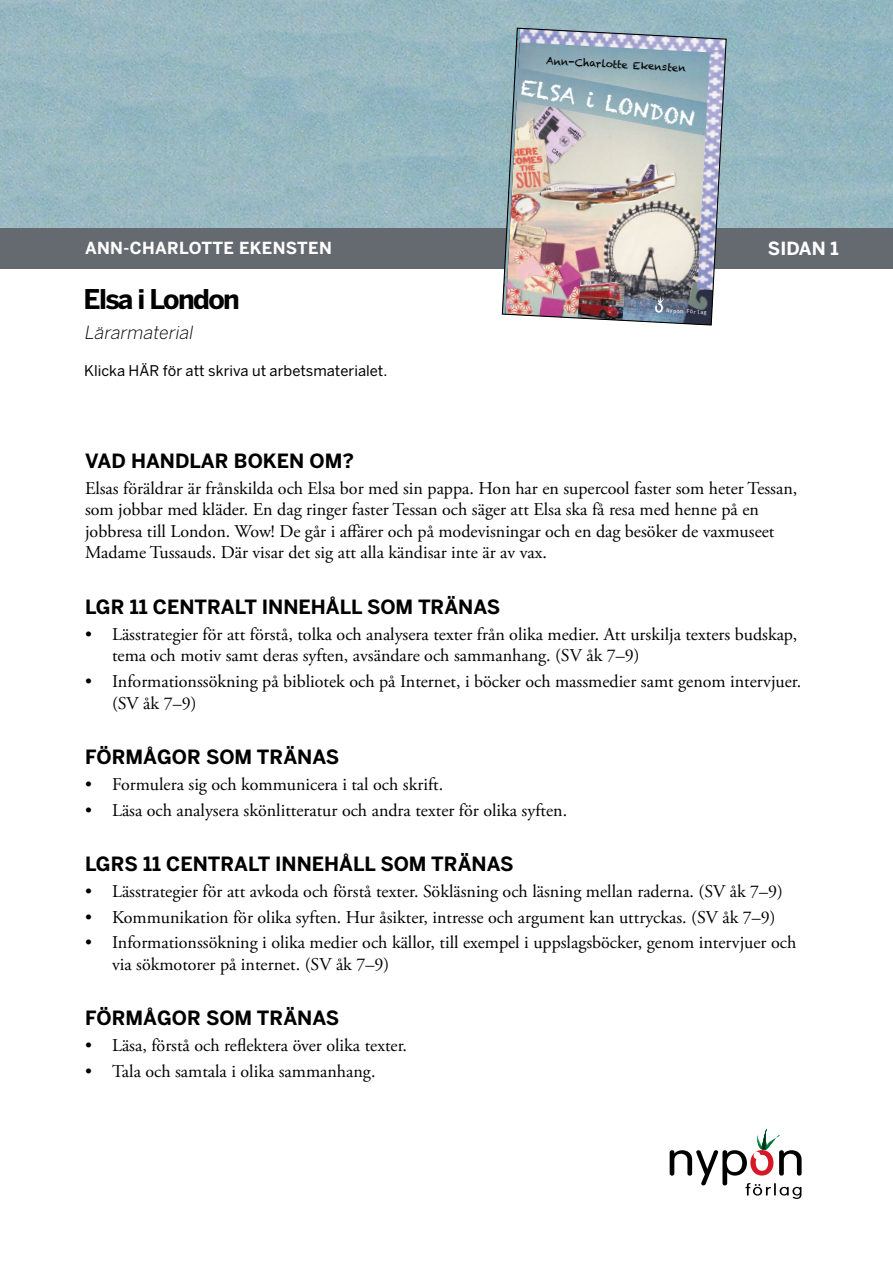
<style>
.page{position:relative;width:893px;height:1263px;background:#fff}
.page>*{position:absolute;margin:0;border:0;box-sizing:border-box;transform-origin:0 0}
.t1{font:700 27px "Benton Sans";letter-spacing:-.06em;color:#000}
.t2{font:21.45px "Chalkduster";color:#fff}
.t3{font:700 19.5px "Benton Sans";color:#000}
.t4{font:18px/21.6px "Adobe Garamond Pro";color:#000}
.t5{font:italic 300 18px "Benton Sans";color:#000}
.t6{font:700 18px "Benton Sans";color:#fff}
.t7{font:700 16.5px "Benton Sans";letter-spacing:.02em;color:#fff}
.t8{font:14.7px "Benton Sans";color:#000}
.t9{font:10.2px "Chalkduster";color:#000}
.t10{font:5.7px "Andale Mono";color:#fff}
</style>
<div class="page">
<svg style="left:670px;top:1128px;width:132px;height:71px"></svg>
<img style="left:0;top:0;width:893px;height:229px">
<div style="left:0;top:229px;width:893px;height:40px;background:#656a70"></div>
<img style="left:501px;top:27px;width:226px;height:299px">
<p class="t9" style="left:547px;top:55px;width:141px;rotate:3deg">Ann-Charlotte Ekensten</p>
<p class="t2" style="left:523px;top:75px;width:177px;rotate:10deg">ELSA i LONDON</p>
<p class="t7" style="left:85px;top:238px;width:248px">ANN-CHARLOTTE EKENSTEN</p>
<p class="t6" style="left:768px;top:238px;width:72px">SIDAN 1</p>
<h1 class="t1" style="left:84px;top:283px;width:158px">Elsa i London</h1>
<p class="t5" style="left:85px;top:322px;width:110px">Lärarmaterial</p>
<p class="t8" style="left:84px;top:362px;width:305px">Klicka HÄR för att skriva ut arbetsmaterialet.</p>
<p class="t10" style="left:667px;top:307px;width:42px;rotate:3deg">Nypon Förlag</p>
<p class="t3" style="left:85px;top:449px;width:271px">VAD HANDLAR BOKEN OM?</p>
<p class="t4" style="left:85px;top:478px;width:714px">Elsas föräldrar är frånskilda och Elsa bor med sin pappa. Hon har en supercool faster som heter Tessan, som jobbar med kläder. En dag ringer faster Tessan och säger att Elsa ska få resa med henne på en jobbresa till London. Wow! De går i affärer och på modevisningar och en dag besöker de vaxmuseet Madame Tussauds. Där visar det sig att alla kändisar inte är av vax.</p>
<p class="t3" style="left:85px;top:595px;width:417px">LGR 11 CENTRALT INNEHÅLL SOM TRÄNAS</p>
<p class="t4" style="left:112px;top:624px;width:687px;text-indent:-27px">• Lässtrategier för att förstå, tolka och analysera texter från olika medier. Att urskilja texters budskap, tema och motiv samt deras syften, avsändare och sammanhang. (SV åk 7–9)</p>
<p class="t4" style="left:112px;top:671px;width:691px;text-indent:-27px">• Informationssökning på bibliotek och på Internet, i böcker och massmedier samt genom intervjuer. (SV åk 7–9)</p>
<p class="t3" style="left:85px;top:745px;width:256px">FÖRMÅGOR SOM TRÄNAS</p>
<p class="t4" style="left:85px;top:774px;width:360px">• Formulera sig och kommunicera i tal och skrift.</p>
<p class="t4" style="left:85px;top:800px;width:484px">• Läsa och analysera skönlitteratur och andra texter för olika syften.</p>
<p class="t3" style="left:85px;top:852px;width:430px">LGRS 11 CENTRALT INNEHÅLL SOM TRÄNAS</p>
<p class="t4" style="left:85px;top:881px;width:699px">• Lässtrategier för att avkoda och förstå texter. Sökläsning och läsning mellan raderna. (SV åk 7–9)</p>
<p class="t4" style="left:85px;top:907px;width:692px">• Kommunikation för olika syften. Hur åsikter, intresse och argument kan uttryckas. (SV åk 7–9)</p>
<p class="t4" style="left:112px;top:933px;width:686px;text-indent:-27px">• Informationssökning i olika medier och källor, till exempel i uppslagsböcker, genom intervjuer och via sökmotorer på internet. (SV åk 7–9)</p>
<p class="t3" style="left:85px;top:1007px;width:256px">FÖRMÅGOR SOM TRÄNAS</p>
<p class="t4" style="left:85px;top:1035px;width:324px">• Läsa, förstå och reflektera över olika texter.</p>
<p class="t4" style="left:85px;top:1061px;width:292px">• Tala och samtala i olika sammanhang.</p>
</div>
